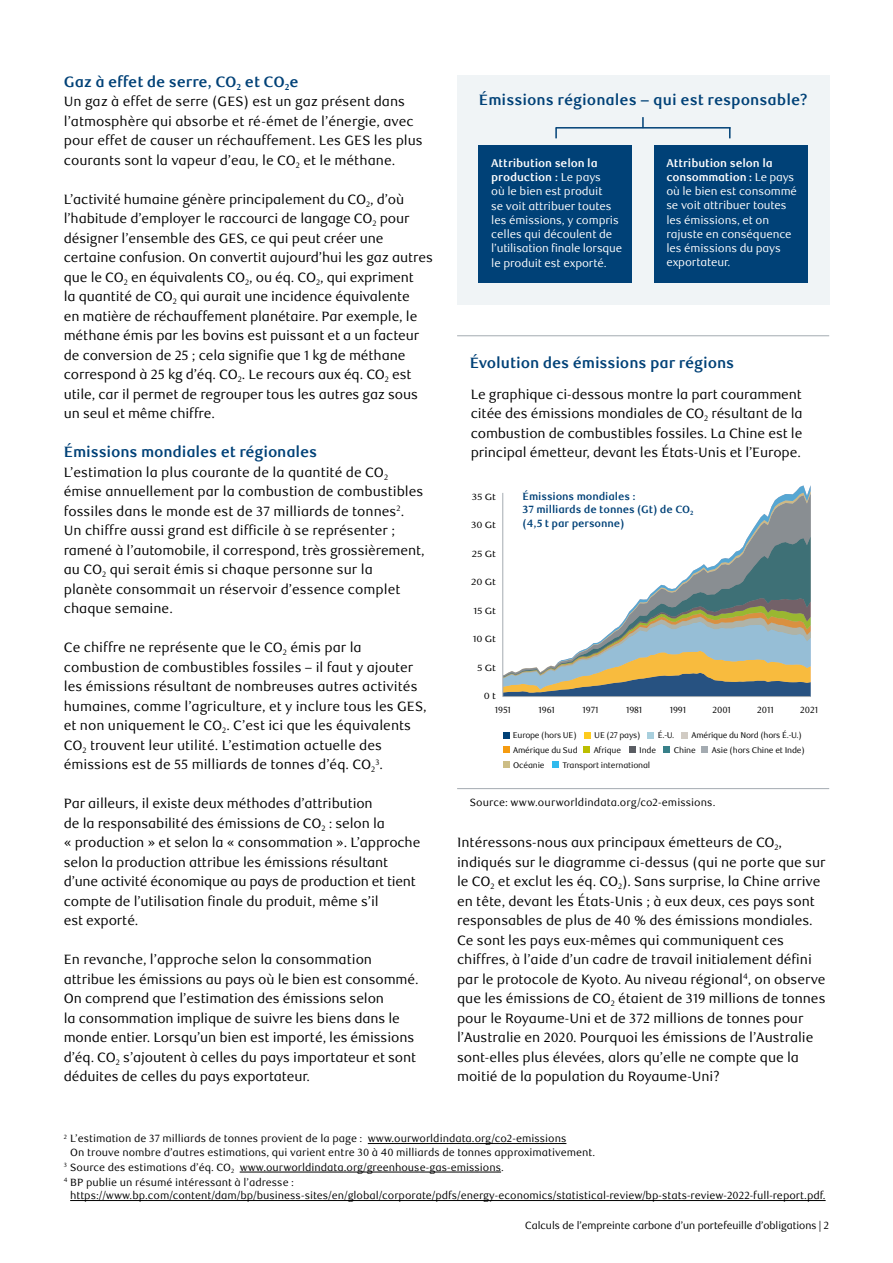
<style>
.page{position:relative;width:893px;height:1263px;background:#fff}
.page>*{position:absolute;margin:0;border:0;box-sizing:border-box;transform-origin:0 0}
.Factsheet__Body_Copy{font:700 15px "RBC Text";letter-spacing:-.01em;color:#004177}
.Chart_Table_Title_wi{font:700 15px "RBC Text";letter-spacing:-.005em;color:#004177}
.Factsheet__Body_Copy-2{font:13.5px/19.5px "RBC Text";letter-spacing:-.005em;color:#000}
.Factsheet__Body_Copy-3{font:11.25px/14.2px "RBC Text";letter-spacing:-.01em;color:#fff}
.Factsheet__Body_Copy-4{font:10.5px/13.5px "RBC Text";color:#000}
.Factsheet__Body_Copy-5{font:700 10.5px/13.5px "RBC Text";letter-spacing:-.01em;color:#004177}
.t1{font:10.5px "RBC Display";color:#000}
.Chart_Table_footnote{font:10.5px "RBC Text";letter-spacing:.01em;color:#000}
._03_Body_copy{font:9px "RBC Text";letter-spacing:-.01em;color:#000}
._03_Body_copy-2{font:9px "RBC Text";letter-spacing:-.01em;color:#000;scale:1.15 1}
._05_Body_copy{font:8.25px "RBC Text";letter-spacing:-.02em;color:#000}
.Factsheet__Body_Copy-6{font:7.8px "RBC Text";color:#000}
.s1{font-size:13.5px}
.s2{font-weight:700}
</style>
<div class="page">
<hr style="left:368px;top:1143px;width:198px;height:1px;background:#000">
<hr style="left:240px;top:1172px;width:261px;height:1px;background:#000">
<hr style="left:70px;top:1200px;width:756px;height:1px;background:#000">
<div style="left:457px;top:75px;width:372px;height:230px;background:#f0f4f6"></div>
<div style="left:478px;top:146px;width:154px;height:137px;background:#004177"></div>
<div style="left:654px;top:146px;width:153px;height:137px;background:#004177"></div>
<hr style="left:556px;top:127px;width:174px;height:2px;background:#004177">
<svg style="left:555px;top:127px;width:2px;height:11px"></svg>
<svg style="left:642px;top:117px;width:2px;height:10px"></svg>
<hr style="left:457px;top:335px;width:372px;height:1px;background:#a4abb1">
<hr style="left:457px;top:788px;width:372px;height:1px;background:#a4abb1">
<svg style="left:503px;top:732px;width:6px;height:6px"></svg>
<div style="left:584px;top:732px;width:7px;height:6px;background:#fecb1d"></div>
<div style="left:647px;top:732px;width:7px;height:6px;background:#a8cfdd"></div>
<div style="left:681px;top:732px;width:7px;height:6px;background:#d1cbc3"></div>
<div style="left:503px;top:746px;width:6px;height:7px;background:#f59b10"></div>
<div style="left:583px;top:746px;width:7px;height:7px;background:#bcbe00"></div>
<div style="left:629px;top:746px;width:6px;height:7px;background:#5a5d63"></div>
<div style="left:663px;top:746px;width:7px;height:7px;background:#388089"></div>
<div style="left:701px;top:746px;width:7px;height:7px;background:#a4abb1"></div>
<div style="left:503px;top:761px;width:6px;height:7px;background:#ccbd85"></div>
<div style="left:552px;top:761px;width:7px;height:7px;background:#30baed"></div>
<hr style="left:503px;top:696px;width:308px;height:1px;background:#9a9999">
<svg style="left:503px;top:494px;width:308px;height:202px"></svg>
<hr style="left:502px;top:493px;width:1px;height:203px;background:#a4abb1">
<hr style="left:502px;top:696px;width:308px;height:1px;background:#a4abb1">
<p class="Factsheet__Body_Copy" style="left:64px;top:73px;width:236px">Gaz à effet de serre, CO<sub>2</sub> et CO<sub>2</sub>e</p>
<p class="Factsheet__Body_Copy-2" style="left:64px;top:92px;width:361px">Un gaz à effet de serre (GES) est un gaz présent dans l’atmosphère qui absorbe et ré-émet de l’énergie, avec pour effet de causer un réchauffement. Les GES les plus courants sont la vapeur d’eau, le CO<sub>2</sub> et le méthane.</p>
<p class="Factsheet__Body_Copy-2" style="left:64px;top:190px;width:371px">L’activité humaine génère principalement du CO<sub>2</sub>, d’où l’habitude d’employer le raccourci de langage CO<sub>2</sub> pour désigner l’ensemble des GES, ce qui peut créer une certaine confusion. On convertit aujourd’hui les gaz autres que le CO<sub>2</sub> en équivalents CO<sub>2</sub>, ou éq. CO<sub>2</sub>, qui expriment<br>la quantité de CO<sub>2</sub> qui aurait une incidence équivalente<br>en matière de réchauffement planétaire. Par exemple, le méthane émis par les bovins est puissant et a un facteur de conversion de 25 ; cela signifie que 1 kg de méthane correspond à 25 kg d’éq. CO<sub>2</sub>. Le recours aux éq. CO<sub>2</sub> est utile, car il permet de regrouper tous les autres gaz sous un seul et même chiffre.</p>
<p class="Factsheet__Body_Copy" style="left:64px;top:443px;width:255px">Émissions mondiales et régionales</p>
<p class="Factsheet__Body_Copy-2" style="left:64px;top:463px;width:362px">L’estimation la plus courante de la quantité de CO<sub>2 </sub>émise annuellement par la combustion de combustibles fossiles dans le monde est de 37 milliards de tonnes<sup>2</sup>.<br>Un chiffre aussi grand est difficile à se représenter ; ramené à l’automobile, il correspond, très grossièrement, au CO<sub>2</sub> qui serait émis si chaque personne sur la planète consommait un réservoir d’essence complet chaque semaine.</p>
<p class="Factsheet__Body_Copy-2" style="left:64px;top:638px;width:364px">Ce chiffre ne représente que le CO<sub>2</sub> émis par la combustion de combustibles fossiles – il faut y ajouter les émissions résultant de nombreuses autres activités humaines, comme l’agriculture, et y inclure tous les GES, et non uniquement le CO<sub>2</sub>. C’est ici que les équivalents CO<sub>2</sub> trouvent leur utilité. L’estimation actuelle des émissions est de 55 milliards de tonnes d’éq. CO<sub>2</sub></p>
<p class="Factsheet__Body_Copy-6" style="left:375px;top:757px;width:9px">3<span class="s1">.</span></p>
<p class="Factsheet__Body_Copy-2" style="left:64px;top:794px;width:358px">Par ailleurs, il existe deux méthodes d’attribution<br>de la responsabilité des émissions de CO<sub>2</sub> : selon la<br>« production » et selon la « consommation ». L’approche selon la production attribue les émissions résultant d’une activité économique au pays de production et tient compte de l’utilisation finale du produit, même s’il<br>est exporté.</p>
<p class="Factsheet__Body_Copy-2" style="left:64px;top:950px;width:356px">En revanche, l’approche selon la consommation attribue les émissions au pays où le bien est consommé.<br>On comprend que l’estimation des émissions selon<br>la consommation implique de suivre les biens dans le monde entier. Lorsqu’un bien est importé, les émissions d’éq. CO<sub>2</sub> s’ajoutent à celles du pays importateur et sont déduites de celles du pays exportateur.</p>
<p class="Factsheet__Body_Copy" style="left:479px;top:90px;width:330px">Émissions régionales – qui est responsable?</p>
<p class="Factsheet__Body_Copy-3" style="left:491px;top:156px;width:132px"><span class="s2">Attribution selon la production :</span> Le pays<br>où le bien est produit<br>se voit attribuer toutes les émissions, y compris celles qui découlent de l’utilisation finale lorsque le produit est exporté.</p>
<p class="Factsheet__Body_Copy-3" style="left:666px;top:156px;width:132px"><span class="s2">Attribution selon la consommation :</span> Le pays où le bien est consommé se voit attribuer toutes les émissions, et on rajuste en conséquence les émissions du pays exportateur.</p>
<p class="Chart_Table_Title_wi" style="left:470px;top:354px;width:266px">Évolution des émissions par régions</p>
<p class="Factsheet__Body_Copy-2" style="left:471px;top:385px;width:333px;text-align:justify">Le graphique ci-dessous montre la part couramment citée des émissions mondiales de CO<sub>2</sub> résultant de la combustion de combustibles fossiles. La Chine est le principal émetteur, devant les États-Unis et l’Europe.</p>
<p class="_03_Body_copy-2" style="left:472px;top:491px;width:22px">35 Gt</p>
<p class="_03_Body_copy-2" style="left:471px;top:520px;width:23px">30 Gt</p>
<p class="_03_Body_copy-2" style="left:472px;top:548px;width:22px">25 Gt</p>
<p class="_03_Body_copy-2" style="left:471px;top:577px;width:23px">20 Gt</p>
<p class="_03_Body_copy-2" style="left:473px;top:605px;width:21px">15 Gt</p>
<p class="_03_Body_copy-2" style="left:473px;top:634px;width:22px">10 Gt</p>
<p class="_03_Body_copy-2" style="left:477px;top:662px;width:18px">5 Gt</p>
<p class="_03_Body_copy-2" style="left:484px;top:691px;width:12px">0 t</p>
<p class="Factsheet__Body_Copy-5" style="left:523px;top:490px;width:172px">Émissions mondiales :<br>37 milliards de tonnes (Gt) de CO<sub>2 </sub>(4,5 t par personne)</p>
<p class="_03_Body_copy" style="left:495px;top:704px;width:18px">1951</p>
<p class="_03_Body_copy" style="left:538px;top:704px;width:18px">1961</p>
<p class="_03_Body_copy" style="left:582px;top:704px;width:18px">1971</p>
<p class="_03_Body_copy" style="left:626px;top:704px;width:18px">1981</p>
<p class="_03_Body_copy" style="left:670px;top:704px;width:18px">1991</p>
<p class="_03_Body_copy" style="left:712px;top:704px;width:20px">2001</p>
<p class="_03_Body_copy" style="left:757px;top:704px;width:18px">2011</p>
<p class="_03_Body_copy" style="left:800px;top:704px;width:19px">2021</p>
<p class="_05_Body_copy" style="left:513px;top:730px;width:65px">Europe (hors UE)</p>
<p class="_05_Body_copy" style="left:594px;top:730px;width:48px">UE (27 pays)</p>
<p class="_05_Body_copy" style="left:658px;top:730px;width:18px">É.-U.</p>
<p class="_05_Body_copy" style="left:692px;top:730px;width:112px">Amérique du Nord (hors É.-U.)</p>
<p class="_05_Body_copy" style="left:513px;top:745px;width:66px">Amérique du Sud</p>
<p class="_05_Body_copy" style="left:594px;top:745px;width:29px">Afrique</p>
<p class="_05_Body_copy" style="left:639px;top:745px;width:18px">Inde</p>
<p class="_05_Body_copy" style="left:674px;top:745px;width:23px">Chine</p>
<p class="_05_Body_copy" style="left:712px;top:745px;width:94px">Asie (hors Chine et Inde)</p>
<p class="_05_Body_copy" style="left:513px;top:760px;width:33px">Océanie</p>
<p class="_05_Body_copy" style="left:563px;top:760px;width:89px">Transport international</p>
<p class="Chart_Table_footnote" style="left:470px;top:796px;width:247px">Source: www.ourworldindata.org/co2-emissions.</p>
<p class="Factsheet__Body_Copy-2" style="left:457px;top:833px;width:370px">Intéressons-nous aux principaux émetteurs de CO<sub>2</sub>, indiqués sur le diagramme ci-dessus (qui ne porte que sur le CO<sub>2</sub> et exclut les éq. CO<sub>2</sub>). Sans surprise, la Chine arrive en tête, devant les États-Unis ; à eux deux, ces pays sont responsables de plus de 40 % des émissions mondiales.<br>Ce sont les pays eux-mêmes qui communiquent ces chiffres, à l’aide d’un cadre de travail initialement défini par le protocole de Kyoto. Au niveau régional<sup>4</sup>, on observe que les émissions de CO<sub>2</sub> étaient de 319 millions de tonnes pour le Royaume-Uni et de 372 millions de tonnes pour l’Australie en 2020. Pourquoi les émissions de l’Australie sont-elles plus élevées, alors qu’elle ne compte que la moitié de la population du Royaume-Uni?</p>
<p class="Factsheet__Body_Copy-4" style="left:70px;top:1132px;width:527px;text-indent:-6px"><sup>2</sup> L’estimation de 37 milliards de tonnes provient de la page : www.ourworldindata.org/co2-emissions<br>On trouve nombre d’autres estimations, qui varient entre 30 à 40 milliards de tonnes approximativement.</p>
<p class="Factsheet__Body_Copy-4" style="left:64px;top:1160px;width:442px;line-height:15px"><sup>3</sup> Source des estimations d’éq. CO<sub>2</sub> www.ourworldindata.org/greenhouse-gas-emissions.<br><sup>4</sup> BP publie un résumé intéressant à l’adresse :</p>
<p class="Factsheet__Body_Copy-4" style="left:70px;top:1189px;width:757px">https://www.bp.com/content/dam/bp/business-sites/en/global/corporate/pdfs/energy-economics/statistical-review/bp-stats-review-2022-full-report.pdf.</p>
<p class="t1" style="left:525px;top:1219px;width:305px">Calculs de l’empreinte carbone d’un portefeuille d’obligations | 2</p>
</div>
